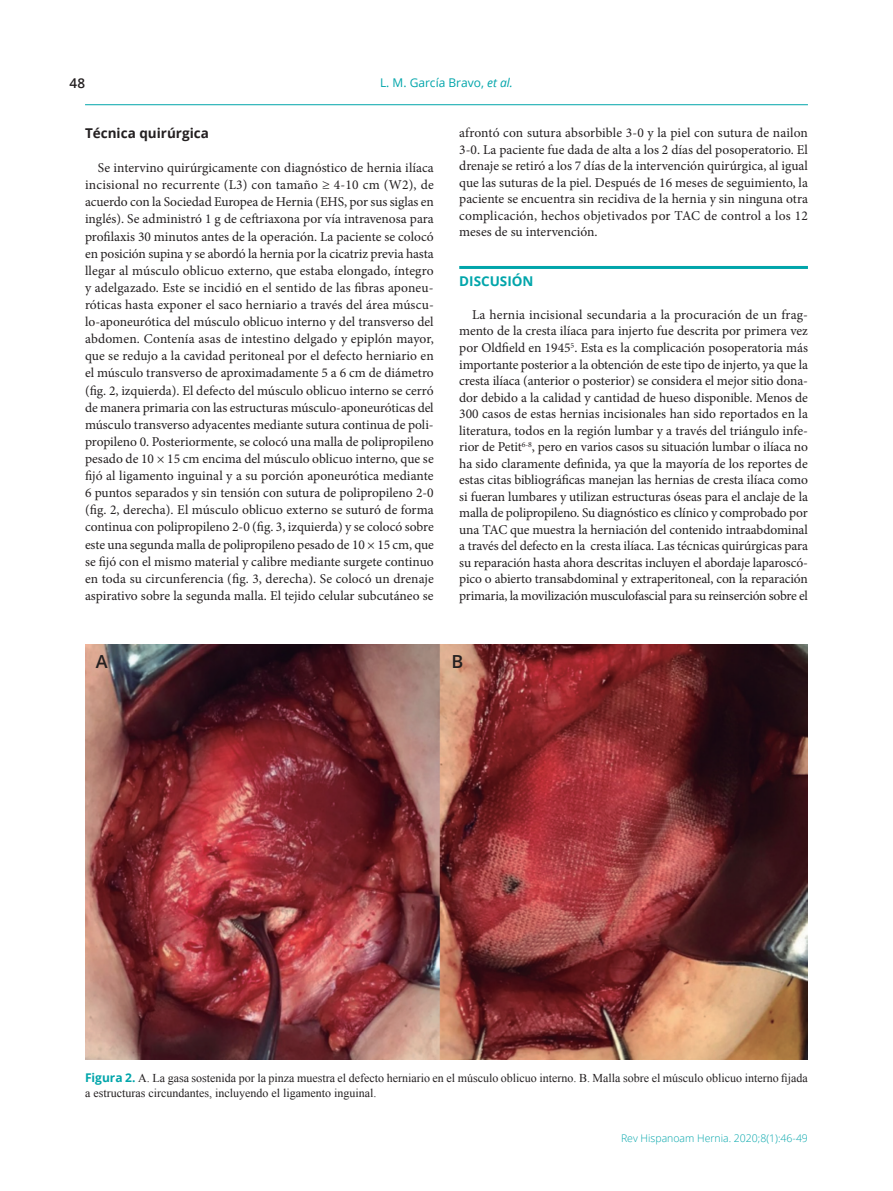
<style>
.page{position:relative;width:893px;height:1191px;background:#fff}
.page>*{position:absolute;margin:0;border:0;box-sizing:border-box;transform-origin:0 0}
.t1{font:600 18px "Open Sans";color:#231f20}
.t2{font:13.5px/17.1px "Minion Pro";letter-spacing:-.005em;color:#231f20;text-align:justify}
.t3{font:700 13.5px "Open Sans";color:#231f20}
.t4{font:700 13.5px "Open Sans";color:#00a5aa}
.t5{font:600 13.5px "Open Sans";color:#231f20}
.t6{font:12px/15px "Times New Roman";color:#231f20}
.t7{font:12px "Open Sans";color:#00a5aa}
.t8{font:300 10.5px "Open Sans";color:#00a5aa}
.s1{font-style:italic}
.s2{font-family:"Open Sans";font-weight:700;color:#00a5aa}
</style>
<div class="page">
<hr style="left:85px;top:104px;width:723px;height:1px;background:#00a5aa">
<hr style="left:459px;top:266px;width:349px;height:3px;background:#00a5aa">
<img style="left:85px;top:644px;width:723px;height:415px">
<p class="t5" style="left:70px;top:74px;width:17px">48</p>
<p class="t7" style="left:380px;top:75px;width:134px">L. M. García Bravo, <span class="s1">et al.</span></p>
<p class="t3" style="left:85px;top:123px;width:125px">Técnica quirúrgica</p>
<p class="t2" style="left:85px;top:159px;width:350px;text-indent:13px">Se intervino quirúrgicamente con diagnóstico de hernia ilíaca incisional no recurrente (L3) con tamaño ≥ 4-10 cm (W2), de acuerdo con la Sociedad Europea de Hernia (EHS, por sus siglas en inglés). Se administró 1 g de ceftriaxona por vía intravenosa para profilaxis 30 minutos antes de la operación. La paciente se colocó en posición supina y se abordó la hernia por la cicatriz previa hasta llegar al músculo oblicuo externo, que estaba elongado, íntegro y adelgazado. Este se incidió en el sentido de las fibras aponeu&shy;róticas hasta exponer el saco herniario a través del área múscu&shy;lo-aponeurótica del músculo oblicuo interno y del transverso del abdomen. Contenía asas de intestino delgado y epiplón mayor, que se redujo a la cavidad peritoneal por el defecto herniario en el músculo transverso de aproximadamente 5 a 6 cm de diámetro (fig. 2, izquierda). El defecto del músculo oblicuo interno se cerró de manera primaria con las estructuras músculo-aponeuróticas del músculo transverso adyacentes mediante sutura continua de poli&shy;propileno 0. Posteriormente, se colocó una malla de polipropileno pesado de 10 × 15 cm encima del músculo oblicuo interno, que se fijó al ligamento inguinal y a su porción aponeurótica mediante 6 puntos separados y sin tensión con sutura de polipropileno 2-0 (fig. 2, derecha). El músculo oblicuo externo se suturó de forma continua con polipropileno 2-0 (fig. 3, izquierda) y se colocó sobre este una segunda malla de polipropileno pesado de 10 × 15 cm, que se fijó con el mismo material y calibre mediante surgete continuo en toda su circunferencia (fig. 3, derecha). Se colocó un drenaje aspirativo sobre la segunda malla. El tejido celular subcutáneo se</p>
<p class="t2" style="left:459px;top:125px;width:350px;line-height:16.5px">afrontó con sutura absorbible 3-0 y la piel con sutura de nailon 3-0. La paciente fue dada de alta a los 2 días del posoperatorio. El drenaje se retiró a los 7 días de la intervención quirúrgica, al igual que las suturas de la piel. Después de 16 meses de seguimiento, la paciente se encuentra sin recidiva de la hernia y sin ninguna otra complicación, hechos objetivados por TAC de control a los 12 meses de su intervención.</p>
<p class="t4" style="left:459px;top:271px;width:76px">DISCUSIÓN</p>
<p class="t2" style="left:459px;top:306px;width:350px;line-height:16.5px;text-indent:13px">La hernia incisional secundaria a la procuración de un frag&shy;mento de la cresta ilíaca para injerto fue descrita por primera vez por Oldfield en 1945<sup>5</sup>. Esta es la complicación posoperatoria más importante posterior a la obtención de este tipo de injerto, ya que la cresta ilíaca (anterior o posterior) se considera el mejor sitio dona&shy;dor debido a la calidad y cantidad de hueso disponible. Menos de 300 casos de estas hernias incisionales han sido reportados en la literatura, todos en la región lumbar y a través del triángulo infe&shy;rior de Petit<sup>6-8</sup>, pero en varios casos su situación lumbar o ilíaca no ha sido claramente definida, ya que la mayoría de los reportes de estas citas bibliográficas manejan las hernias de cresta ilíaca como si fueran lumbares y utilizan estructuras óseas para el anclaje de la malla de polipropileno. Su diagnóstico es clínico y comprobado por una TAC que muestra la herniación del contenido intraabdominal a través del defecto en la cresta ilíaca. Las técnicas quirúrgicas para su reparación hasta ahora descritas incluyen el abordaje laparoscó&shy;pico o abierto transabdominal y extraperitoneal, con la reparación primaria, la movilización musculofascial para su reinserción sobre el</p>
<h1 class="t1" style="left:96px;top:649px;width:13px">A</h1>
<h1 class="t1" style="left:451px;top:649px;width:13px">B</h1>
<p class="t6" style="left:85px;top:1070px;width:724px"><span class="s2">Figura 2.</span> A. La gasa sostenida por la pinza muestra el defecto herniario en el músculo oblicuo interno. B. Malla sobre el músculo oblicuo interno fijada a estructuras circundantes, incluyendo el ligamento inguinal.</p>
<p class="t8" style="left:621px;top:1130px;width:188px">Rev Hispanoam Hernia. 2020;8(1):46-49</p>
</div>
